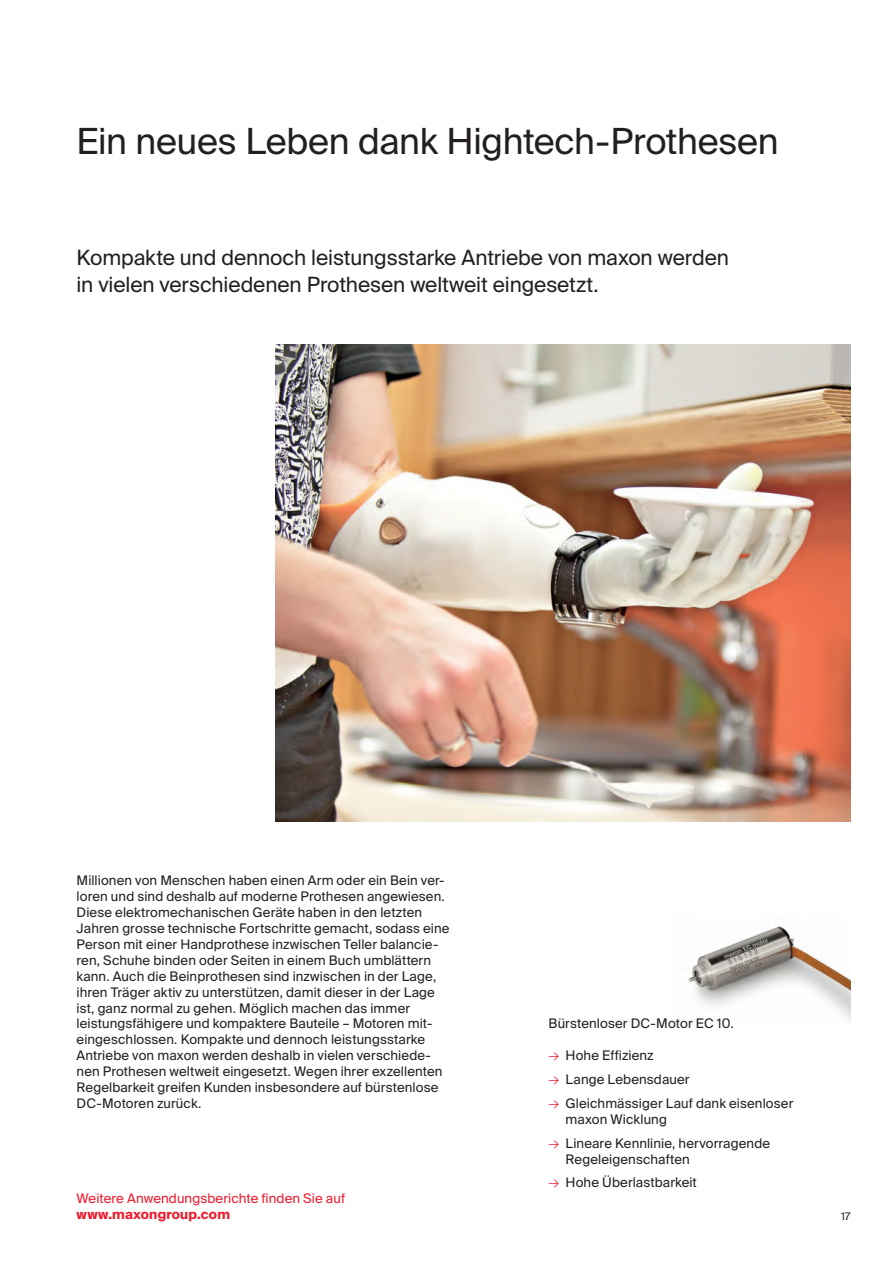
<style>
.page{position:relative;width:893px;height:1263px;background:#fff}
.page>*{position:absolute;margin:0;border:0;box-sizing:border-box;transform-origin:0 0}
.t1{font:36px "Suisse Intl";letter-spacing:-.01em;color:#231f20}
.t2{font:21px/27px "Suisse Intl";letter-spacing:-.005em;color:#231f20}
.t3{font:13.2px/15.9px "Suisse Intl";letter-spacing:.01em;color:#231f20}
.t4{font:13.2px "Suisse Intl";letter-spacing:.01em;color:#ee1b2d}
.t5{font:700 13.2px "Suisse Intl";letter-spacing:.015em;color:#ee1b2d}
.t6{font:10.5px "Suisse Intl";color:#231f20}
.s1{font-weight:300;color:#ee1b2d}
</style>
<div class="page">
<img style="left:275px;top:345px;width:575px;height:477px">
<img style="left:688px;top:926px;width:162px;height:96px">
<h1 class="t1" style="left:77px;top:120px;width:703px">Ein neues Leben dank Hightech-Prothesen</h1>
<h2 class="t2" style="left:77px;top:244px;width:654px">Kompakte und dennoch leistungsstarke Antriebe von maxon werden in vielen verschiedenen Prothesen weltweit eingesetzt.</h2>
<p class="t3" style="left:77px;top:873px;width:375px">Millionen von Menschen haben einen Arm oder ein Bein ver&shy;loren und sind deshalb auf moderne Prothesen angewiesen.<br>Diese elektromechanischen Geräte haben in den letzten Jahren grosse technische Fortschritte gemacht, sodass eine Person mit einer Handprothese inzwischen Teller balancie&shy;ren, Schuhe binden oder Seiten in einem Buch umblättern kann. Auch die Beinprothesen sind inzwischen in der Lage, ihren Träger aktiv zu unterstützen, damit dieser in der Lage ist, ganz normal zu gehen. Möglich machen das immer leistungsfähigere und kompaktere Bauteile – Motoren mit&shy;eingeschlossen. Kompakte und dennoch leistungsstarke Antriebe von maxon werden deshalb in vielen verschiede&shy;nen Prothesen weltweit eingesetzt. Wegen ihrer exzellenten Regelbarkeit greifen Kunden insbesondere auf bürstenlose DC-Motoren zurück.</p>
<p class="t4" style="left:77px;top:1191px;width:270px">Weitere Anwendungsberichte finden Sie auf</p>
<p class="t5" style="left:77px;top:1207px;width:155px">www.maxongroup.com</p>
<p class="t3" style="left:549px;top:1016px;width:187px">Bürstenloser DC-Motor EC 10.</p>
<p class="t3" style="left:549px;top:1048px;width:107px"><span class="s1">→</span> Hohe Effizienz</p>
<p class="t3" style="left:549px;top:1071px;width:143px"><span class="s1">→</span> Lange Lebensdauer</p>
<p class="t3" style="left:566px;top:1095px;width:229px;text-indent:-17px"><span class="s1">→</span> Gleichmässiger Lauf dank eisenloser maxon Wicklung</p>
<p class="t3" style="left:566px;top:1135px;width:206px;text-indent:-17px"><span class="s1">→</span> Lineare Kennlinie, hervorragende<br>Regeleigenschaften</p>
<p class="t3" style="left:549px;top:1175px;width:150px"><span class="s1">→</span> Hohe Überlastbarkeit</p>
<p class="t6" style="left:841px;top:1211px;width:11px">17</p>
</div>
